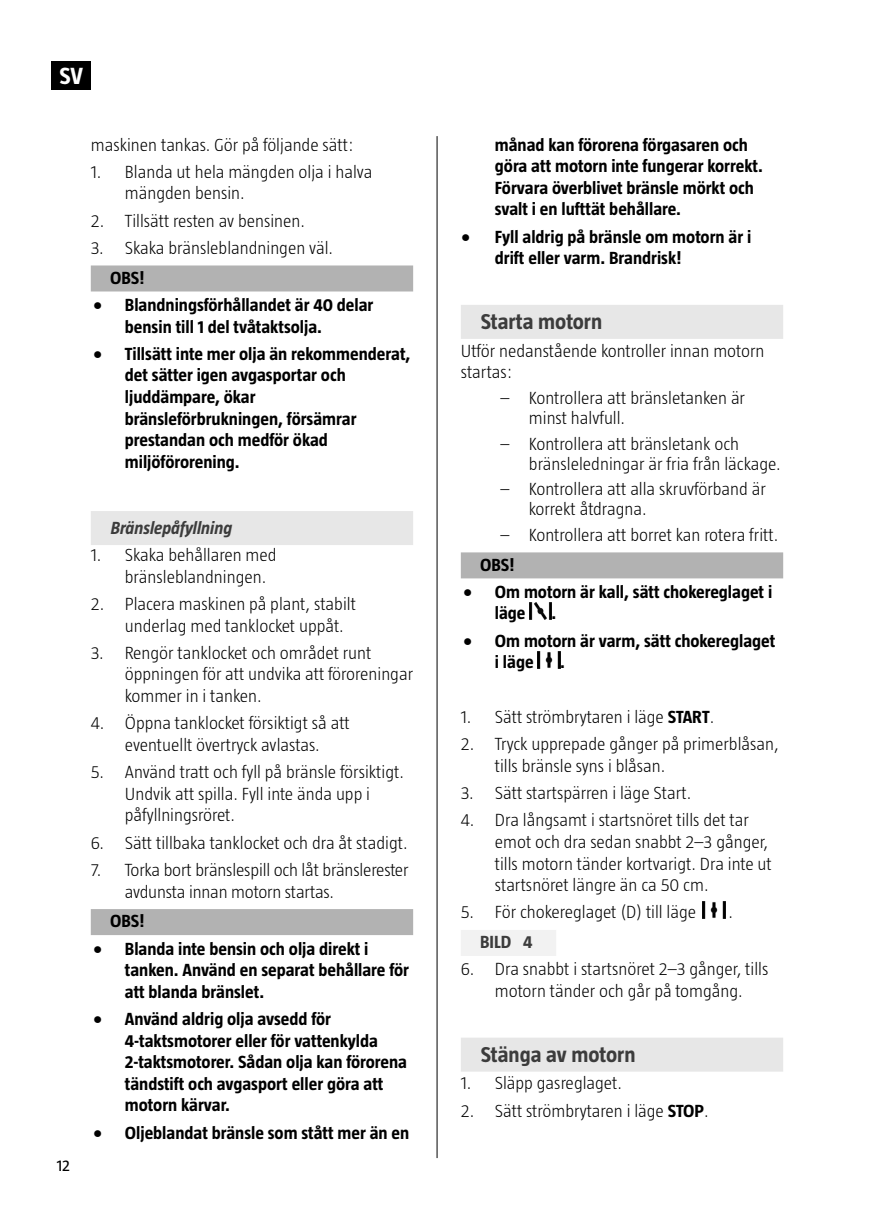
<style>
.page{position:relative;width:874px;height:1225px;background:#fff}
.page>*{position:absolute;margin:0;border:0;box-sizing:border-box;transform-origin:0 0}
.t1{font:700 24px "Taz";color:#fff}
.t2{font:700 22px "Taz";color:#3c3c3c}
.t3{font:300 18px/21.6px "Taz";color:#000}
.t4{font:700 18px/21.6px "Taz";color:#000}
.t5{font:italic 700 18px "Taz";color:#3c3c3c}
.t6{font:700 18px "Taz";color:#3c3c3c}
.t7{font:16px "Taz";color:#000}
.s1{font-weight:700}
</style>
<div class="page">
<div style="left:52px;top:61px;width:39px;height:29px;background:#000"></div>
<hr style="left:436px;top:136px;width:1px;height:1022px;background:#000">
<div style="left:91px;top:265px;width:322px;height:26px;background:#b2b2b2"></div>
<div style="left:91px;top:511px;width:322px;height:34px;background:#e7e7e7"></div>
<div style="left:91px;top:909px;width:322px;height:26px;background:#b2b2b2"></div>
<div style="left:460px;top:305px;width:322px;height:34px;background:#e7e7e7"></div>
<div style="left:460px;top:552px;width:322px;height:26px;background:#b2b2b2"></div>
<div style="left:460px;top:930px;width:96px;height:26px;background:#f2f2f2"></div>
<div style="left:460px;top:1037px;width:322px;height:34px;background:#e7e7e7"></div>
<img style="left:529px;top:603px;width:22px;height:16px">
<img style="left:537px;top:651px;width:23px;height:17px">
<img style="left:702px;top:901px;width:23px;height:17px">
<h1 class="t1" style="left:59px;top:62px;width:25px">SV</h1>
<p class="t7" style="left:57px;top:1156px;width:15px">12</p>
<p class="t3" style="left:91px;top:133px;width:264px">maskinen tankas. Gör på följande sätt:</p>
<p class="t3" style="left:125px;top:161px;width:249px;text-indent:-34px">1. Blanda ut hela mängden olja i halva mängden bensin.</p>
<p class="t3" style="left:91px;top:210px;width:216px">2. Tillsätt resten av bensinen.</p>
<p class="t3" style="left:91px;top:237px;width:244px">3. Skaka bränsleblandningen väl.</p>
<p class="t4" style="left:110px;top:266px;width:36px">OBS!</p>
<p class="t4" style="left:125px;top:294px;width:250px;text-indent:-32px">• Blandningsförhållandet är 40 delar bensin till 1 del tvåtaktsolja.</p>
<p class="t4" style="left:125px;top:343px;width:287px;text-indent:-32px">• Tillsätt inte mer olja än rekommenderat, det sätter igen avgasportar och ljuddämpare, ökar bränsleförbrukningen, försämrar prestandan och medför ökad miljöförorening.</p>
<p class="t5" style="left:111px;top:517px;width:123px">Bränslepåfyllning</p>
<p class="t3" style="left:125px;top:544px;width:153px;text-indent:-34px">1. Skaka behållaren med bränsleblandningen.</p>
<p class="t3" style="left:125px;top:593px;width:232px;text-indent:-34px">2. Placera maskinen på plant, stabilt underlag med tanklocket uppåt.</p>
<p class="t3" style="left:125px;top:641px;width:289px;text-indent:-34px">3. Rengör tanklocket och området runt öppningen för att undvika att föroreningar kommer in i tanken.</p>
<p class="t3" style="left:91px;top:712px;width:260px;text-align:center">4. Öppna tanklocket försiktigt så att eventuellt övertryck avlastas.</p>
<p class="t3" style="left:125px;top:761px;width:280px;text-indent:-34px">5. Använd tratt och fyll på bränsle försiktigt.<br>Undvik att spilla. Fyll inte ända upp i påfyllningsröret.</p>
<p class="t3" style="left:91px;top:831px;width:318px">6. Sätt tillbaka tanklocket och dra åt stadigt.</p>
<p class="t3" style="left:125px;top:859px;width:285px;text-indent:-34px">7. Torka bort bränslespill och låt bränslerester avdunsta innan motorn startas.</p>
<p class="t4" style="left:110px;top:910px;width:36px">OBS!</p>
<p class="t4" style="left:125px;top:937px;width:285px;text-indent:-32px">• Blanda inte bensin och olja direkt i tanken. Använd en separat behållare för att blanda bränslet.</p>
<p class="t4" style="left:125px;top:1008px;width:284px;text-indent:-32px">• Använd aldrig olja avsedd för 4-taktsmotorer eller för vattenkylda 2-taktsmotorer. Sådan olja kan förorena tändstift och avgasport eller göra att motorn kärvar.</p>
<p class="t4" style="left:93px;top:1121px;width:318px">• Oljeblandat bränsle som stått mer än en</p>
<p class="t4" style="left:494px;top:133px;width:269px">månad kan förorena förgasaren och göra att motorn inte fungerar korrekt.<br>Förvara överblivet bränsle mörkt och svalt i en lufttät behållare.</p>
<p class="t4" style="left:494px;top:225px;width:258px;text-indent:-34px">• Fyll aldrig på bränsle om motorn är i drift eller varm. Brandrisk!</p>
<p class="t2" style="left:480px;top:309px;width:123px">Starta motorn</p>
<p class="t3" style="left:460px;top:339px;width:305px">Utför nedanstående kontroller innan motorn startas:</p>
<p class="t3" style="left:528px;top:387px;width:217px;line-height:20px;text-indent:-28px">– Kontrollera att bränsletanken är minst halvfull.</p>
<p class="t3" style="left:528px;top:433px;width:253px;line-height:20px;text-indent:-28px">– Kontrollera att bränsletank och bränsleledningar är fria från läckage.</p>
<p class="t3" style="left:528px;top:479px;width:238px;line-height:20px;text-indent:-28px">– Kontrollera att alla skruvförband är korrekt åtdragna.</p>
<p class="t3" style="left:500px;top:524px;width:279px">– Kontrollera att borret kan rotera fritt.</p>
<p class="t4" style="left:480px;top:553px;width:36px">OBS!</p>
<p class="t4" style="left:494px;top:581px;width:279px;text-indent:-32px">• Om motorn är kall, sätt chokereglaget i läge</p>
<p class="t4" style="left:551px;top:602px;width:6px">.</p>
<p class="t4" style="left:494px;top:629px;width:282px;text-indent:-32px">• Om motorn är varm, sätt chokereglaget i läge</p>
<p class="t4" style="left:560px;top:651px;width:6px">.</p>
<p class="t3" style="left:460px;top:706px;width:255px">1. Sätt strömbrytaren i läge <span class="s1">START</span>.</p>
<p class="t3" style="left:494px;top:733px;width:285px;text-indent:-34px">2. Tryck upprepade gånger på primerblåsan, tills bränsle syns i blåsan.</p>
<p class="t3" style="left:460px;top:782px;width:232px">3. Sätt startspärren i läge Start.</p>
<p class="t3" style="left:494px;top:809px;width:278px;text-indent:-34px">4. Dra långsamt i startsnöret tills det tar emot och dra sedan snabbt 2–3 gånger, tills motorn tänder kortvarigt. Dra inte ut startsnöret längre än ca 50 cm.</p>
<p class="t3" style="left:460px;top:901px;width:237px">5. För chokereglaget (D) till läge</p>
<p class="t3" style="left:728px;top:901px;width:6px">.</p>
<p class="t6" style="left:480px;top:932px;width:54px">BILD 4</p>
<p class="t3" style="left:460px;top:958px;width:309px;text-align:center">6. Dra snabbt i startsnöret 2–3 gånger, tills motorn tänder och går på tomgång.</p>
<p class="t2" style="left:480px;top:1042px;width:156px">Stänga av motorn</p>
<p class="t3" style="left:460px;top:1072px;width:163px">1. Släpp gasreglaget.</p>
<p class="t3" style="left:460px;top:1099px;width:249px">2. Sätt strömbrytaren i läge <span class="s1">STOP</span>.</p>
</div>
